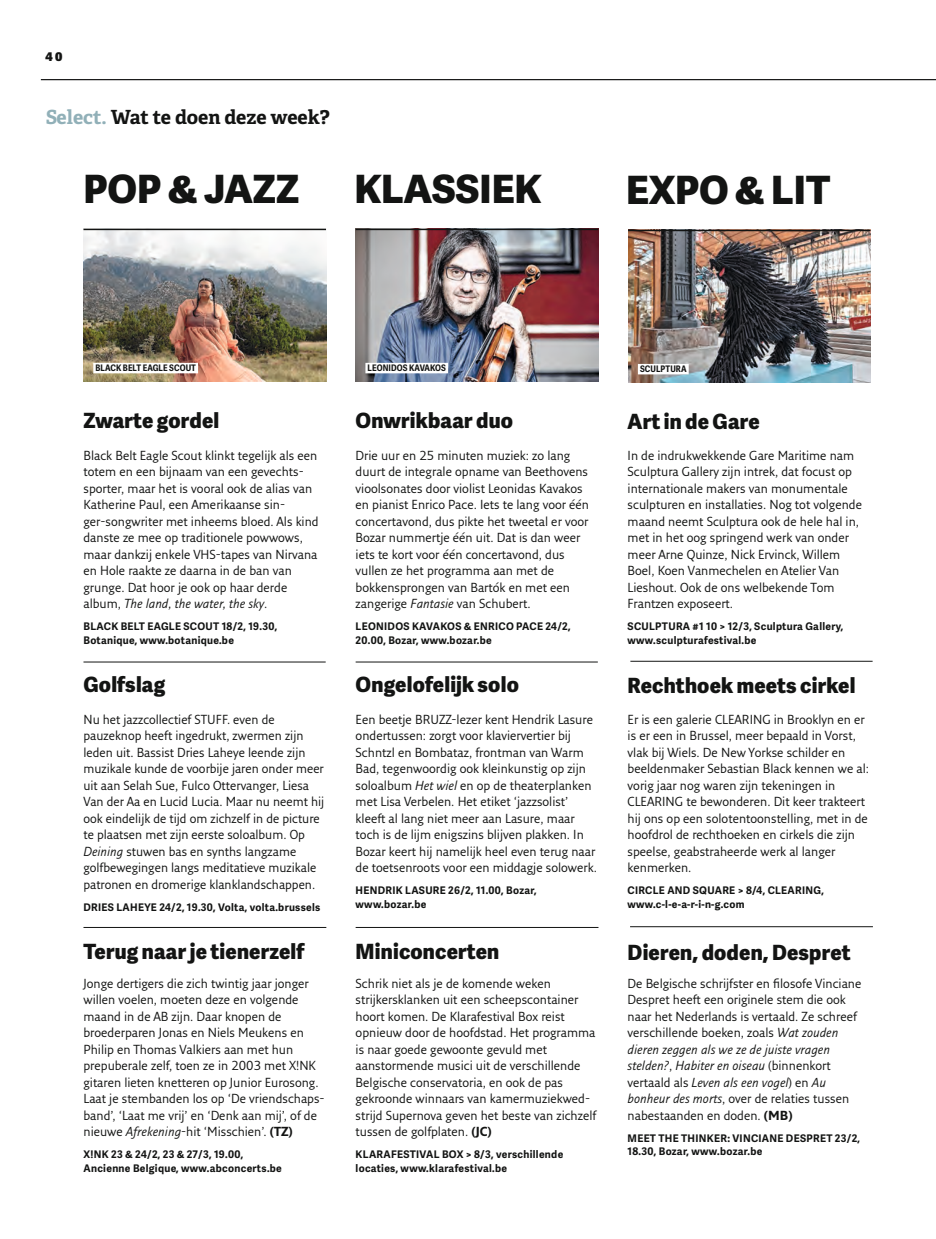
<style>
.page{position:relative;width:936px;height:1239px;background:#fff}
.page>*{position:absolute;margin:0;border:0;box-sizing:border-box;transform-origin:0 0}
.t1{font:39px "Adelle Sans Eb";color:#131413}
.t2{font:21px "Adelle Sans Eb";letter-spacing:.01em;color:#131413}
.t3{font:700 19.5px "Adelle";letter-spacing:-.005em;color:#131413}
.t4{font:12.75px/16.5px "Fresco Sans";color:#131413}
.t5{font:12px "Adelle Sans Hv";color:#131413}
.t6{font:700 10.5px/13.5px "Adelle Sans";letter-spacing:.03em;color:#131413}
.t7{font:700 9px "Adelle Sans Cnd";letter-spacing:.01em;color:#131413}
.s1{color:#91b0b8}
.s2{font-style:italic}
.s3{font-weight:700}
</style>
<div class="page">
<hr style="left:83px;top:662px;width:242px;height:1px;background:#131413">
<hr style="left:355px;top:662px;width:242px;height:1px;background:#131413">
<hr style="left:83px;top:927px;width:243px;height:1px;background:#131413">
<hr style="left:355px;top:927px;width:243px;height:1px;background:#131413">
<img style="left:83px;top:230px;width:243px;height:152px">
<hr style="left:83px;top:229px;width:243px;height:1px;background:#131413">
<div style="left:93px;top:363px;width:105px;height:10px;background:#fff"></div>
<img style="left:355px;top:230px;width:243px;height:152px">
<hr style="left:355px;top:229px;width:243px;height:1px;background:#131413">
<div style="left:365px;top:363px;width:83px;height:10px;background:#fff"></div>
<hr style="left:630px;top:926px;width:242px;height:1px;background:#131413">
<hr style="left:630px;top:661px;width:242px;height:1px;background:#131413">
<img style="left:628px;top:231px;width:242px;height:152px">
<div style="left:637px;top:364px;width:51px;height:10px;background:#fff"></div>
<hr style="left:628px;top:230px;width:242px;height:1px;background:#131413">
<hr style="left:41px;top:79px;width:894px;height:1px;background:#131413">
<p class="t5" style="left:45px;top:48px;width:19px">40</p>
<h3 class="t3" style="left:45px;top:105px;width:286px"><span class="s1">Select.</span> Wat te doen deze week?</h3>
<h1 class="t1" style="left:83px;top:161px;width:217px">POP &amp; JAZZ</h1>
<h1 class="t1" style="left:354px;top:161px;width:189px">KLASSIEK</h1>
<h1 class="t1" style="left:626px;top:162px;width:205px">EXPO &amp; LIT</h1>
<p class="t7" style="left:95px;top:362px;width:102px">BLACK BELT EAGLE SCOUT</p>
<p class="t7" style="left:367px;top:362px;width:80px">LEONIDOS KAVAKOS</p>
<h2 class="t2" style="left:83px;top:404px;width:137px">Zwarte gordel</h2>
<p class="t4" style="left:83px;top:447px;width:237px">Black Belt Eagle Scout klinkt tegelijk als een totem en een bijnaam van een gevechts&shy;sporter, maar het is vooral ook de alias van Katherine Paul, een Amerikaanse sin&shy;ger-songwriter met inheems bloed. Als kind danste ze mee op traditionele powwows, maar dankzij enkele VHS-tapes van Nirvana en Hole raakte ze daarna in de ban van grunge. Dat hoor je ook op haar derde album, <span class="s2">The land, the water, the sky</span>.</p>
<p class="t6" style="left:83px;top:619px;width:195px">BLACK BELT EAGLE SCOUT 18/2, 19.30,<br>Botanique, www.botanique.be</p>
<h2 class="t2" style="left:83px;top:669px;width:83px">Golfslag</h2>
<p class="t4" style="left:83px;top:711px;width:242px">Nu het jazzcollectief STUFF. even de pauzeknop heeft ingedrukt, zwermen zijn leden uit. Bassist Dries Laheye leende zijn muzikale kunde de voorbije jaren onder meer uit aan Selah Sue, Fulco Ottervanger, Liesa Van der Aa en Lucid Lucia. Maar nu neemt hij ook eindelijk de tijd om zichzelf in de picture te plaatsen met zijn eerste soloalbum. Op <span class="s2">Deining</span> stuwen bas en synths langzame golfbewegingen langs meditatieve muzikale patronen en dromerige klanklandschappen.</p>
<p class="t6" style="left:83px;top:900px;width:238px">DRIES LAHEYE 24/2, 19.30, Volta, volta.brussels</p>
<h2 class="t2" style="left:83px;top:935px;width:222px">Terug naar je tienerzelf</h2>
<p class="t4" style="left:83px;top:975px;width:243px">Jonge dertigers die zich twintig jaar jonger willen voelen, moeten deze en volgende maand in de AB zijn. Daar knopen de broederparen Jonas en Niels Meukens en Philip en Thomas Valkiers aan met hun prepuberale zelf, toen ze in 2003 met X!NK gitaren lieten knetteren op Junior Eurosong.<br>Laat je stembanden los op ‘De vriendschaps&shy;band’, ‘Laat me vrij’ en ‘Denk aan mij’, of de nieuwe <span class="s2">Afrekening</span>-hit ‘Misschien’. <span class="s3">(TZ)</span></p>
<p class="t6" style="left:83px;top:1147px;width:200px">X!NK 23 &amp; 24/2, 23 &amp; 27/3, 19.00,<br>Ancienne Belgique, www.abconcerts.be</p>
<h2 class="t2" style="left:355px;top:404px;width:159px">Onwrikbaar duo</h2>
<p class="t4" style="left:355px;top:447px;width:235px">Drie uur en 25 minuten muziek: zo lang duurt de integrale opname van Beethovens vioolsonates door violist Leonidas Kavakos en pianist Enrico Pace. Iets te lang voor één concertavond, dus pikte het tweetal er voor Bozar nummertje één uit. Dat is dan weer iets te kort voor één concertavond, dus vullen ze het programma aan met de bokkensprongen van Bartók en met een zangerige <span class="s2">Fantasie</span> van Schubert.</p>
<p class="t6" style="left:355px;top:619px;width:216px">LEONIDOS KAVAKOS &amp; ENRICO PACE 24/2,<br>20.00, Bozar, www.bozar.be</p>
<h2 class="t2" style="left:355px;top:669px;width:165px">Ongelofelĳk solo</h2>
<p class="t4" style="left:355px;top:711px;width:243px">Een beetje BRUZZ-lezer kent Hendrik Lasure ondertussen: zorgt voor klaviervertier bij Schntzl en Bombataz, frontman van Warm Bad, tegenwoordig ook kleinkunstig op zijn soloalbum <span class="s2">Het wiel</span> en op de theaterplanken met Lisa Verbelen. Het etiket ‘jazzsolist’ kleeft al lang niet meer aan Lasure, maar toch is de lijm enigszins blijven plakken. In Bozar keert hij namelijk heel even terug naar de toetsenroots voor een middagje solowerk.</p>
<p class="t6" style="left:355px;top:883px;width:182px">HENDRIK LASURE 26/2, 11.00, Bozar, www.bozar.be</p>
<h2 class="t2" style="left:355px;top:935px;width:145px">Miniconcerten</h2>
<p class="t4" style="left:355px;top:975px;width:242px">Schrik niet als je de komende weken strijkersklanken uit een scheepscontainer hoort komen. De Klarafestival Box reist opnieuw door de hoofdstad. Het programma is naar goede gewoonte gevuld met aanstormende musici uit de verschillende Belgische conservatoria, en ook de pas gekroonde winnaars van kamermuziekwed&shy;strijd Supernova geven het beste van zichzelf tussen de golfplaten. <span class="s3">(JC)</span></p>
<p class="t6" style="left:355px;top:1147px;width:209px">KLARAFESTIVAL BOX &gt; 8/3, verschillende locaties, www.klarafestival.be</p>
<p class="t7" style="left:640px;top:363px;width:48px">SCULPTURA</p>
<h2 class="t2" style="left:627px;top:406px;width:134px">Art in de Gare</h2>
<p class="t4" style="left:627px;top:447px;width:236px">In de indrukwekkende Gare Maritime nam Sculptura Gallery zijn intrek, dat focust op internationale makers van monumentale sculpturen en installaties. Nog tot volgende maand neemt Sculptura ook de hele hal in, met in het oog springend werk van onder meer Arne Quinze, Nick Ervinck, Willem Boel, Koen Vanmechelen en Atelier Van Lieshout. Ook de ons welbekende Tom Frantzen exposeert.</p>
<p class="t6" style="left:627px;top:619px;width:217px">SCULPTURA #1 10 &gt; 12/3, Sculptura Gallery, www.sculpturafestival.be</p>
<h2 class="t2" style="left:627px;top:670px;width:229px">Rechthoek meets cirkel</h2>
<p class="t4" style="left:627px;top:711px;width:243px">Er is een galerie CLEARING in Brooklyn en er is er een in Brussel, meer bepaald in Vorst, vlak bij Wiels. De New Yorkse schilder en beeldenmaker Sebastian Black kennen we al: vorig jaar nog waren zijn tekeningen in CLEARING te bewonderen. Dit keer trakteert hij ons op een solotentoonstelling, met in de hoofdrol de rechthoeken en cirkels die zijn speelse, geabstraheerde werk al langer kenmerken.</p>
<p class="t6" style="left:627px;top:883px;width:198px">CIRCLE AND SQUARE &gt; 8/4, CLEARING, www.c-l-e-a-r-i-n-g.com</p>
<h2 class="t2" style="left:627px;top:936px;width:224px">Dieren, doden, Despret</h2>
<p class="t4" style="left:627px;top:975px;width:235px">De Belgische schrijfster en filosofe Vinciane Despret heeft een originele stem die ook naar het Nederlands is vertaald. Ze schreef verschillende boeken, zoals <span class="s2">Wat zouden dieren zeggen als we ze de juiste vragen stelden?</span>, <span class="s2">Habiter en oiseau</span> (binnenkort vertaald als <span class="s2">Leven als een vogel</span>) en <span class="s2">Au bonheur des morts</span>, over de relaties tussen nabestaanden en doden. <span class="s3">(MB)</span></p>
<p class="t6" style="left:627px;top:1131px;width:234px">MEET THE THINKER: VINCIANE DESPRET 23/2,<br>18.30, Bozar, www.bozar.be</p>
</div>
